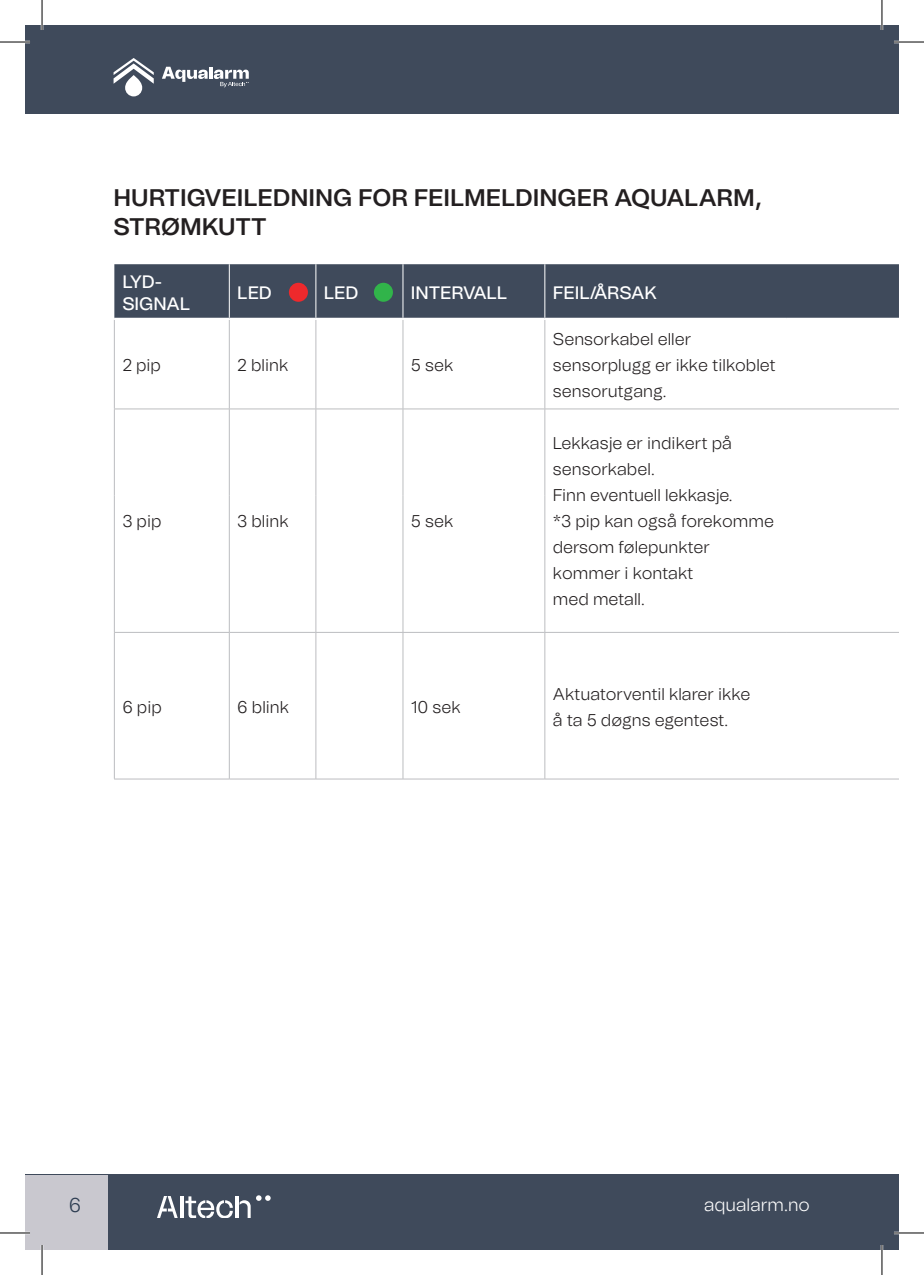
<style>
.page{position:relative;width:924px;height:1275px;background:#fff}
.page>*{position:absolute;margin:0;border:0;box-sizing:border-box;transform-origin:0 0}
.t1{font:600 24px/28.8px "Tomato Grotesk";color:#231f20}
.t2{font:300 20px "Tomato Grotesk";color:#2c3c51}
.t3{font:500 18px/22px "Tomato Grotesk";color:#fff}
.t4{font:300 18px "Tomato Grotesk";color:#fff}
.t5{font:300 17px/26px "Tomato Grotesk";color:#231f20}
</style>
<div class="page">
<div style="left:25px;top:25px;width:873px;height:88px;background:#3f4a5b"></div>
<svg style="left:162px;top:67px;width:87px;height:20px"></svg>
<svg style="left:113px;top:58px;width:41px;height:38px"></svg>
<div style="left:25px;top:1174px;width:873px;height:76px;background:#3f4a5b"></div>
<div style="left:25px;top:1174px;width:82px;height:76px;background:#c9c8cf"></div>
<svg style="left:256px;top:1195px;width:14px;height:5px"></svg>
<hr style="left:180px;top:1196px;width:3px;height:21px;background:#fff">
<svg style="left:157px;top:1196px;width:21px;height:21px"></svg>
<hr style="left:235px;top:1196px;width:3px;height:21px;background:#fff">
<svg style="left:185px;top:1196px;width:48px;height:21px"></svg>
<svg style="left:239px;top:1200px;width:11px;height:17px"></svg>
<div style="left:114px;top:264px;width:784px;height:54px;background:#3f4a5b"></div>
<hr style="left:114px;top:408px;width:115px;height:1px;background:#bcbdc0">
<hr style="left:229px;top:408px;width:87px;height:1px;background:#bcbdc0">
<hr style="left:316px;top:408px;width:87px;height:1px;background:#bcbdc0">
<hr style="left:403px;top:408px;width:141px;height:1px;background:#bcbdc0">
<hr style="left:544px;top:408px;width:241px;height:1px;background:#bcbdc0">
<hr style="left:114px;top:632px;width:115px;height:1px;background:#bcbdc0">
<hr style="left:229px;top:632px;width:87px;height:1px;background:#bcbdc0">
<hr style="left:316px;top:632px;width:87px;height:1px;background:#bcbdc0">
<hr style="left:403px;top:632px;width:141px;height:1px;background:#bcbdc0">
<hr style="left:544px;top:632px;width:241px;height:1px;background:#bcbdc0">
<hr style="left:114px;top:778px;width:115px;height:1px;background:#bcbdc0">
<hr style="left:229px;top:778px;width:87px;height:1px;background:#bcbdc0">
<hr style="left:316px;top:778px;width:87px;height:1px;background:#bcbdc0">
<hr style="left:403px;top:778px;width:141px;height:1px;background:#bcbdc0">
<hr style="left:544px;top:778px;width:241px;height:1px;background:#bcbdc0">
<hr style="left:229px;top:320px;width:1px;height:89px;background:#bcbdc0">
<hr style="left:315px;top:320px;width:1px;height:89px;background:#bcbdc0">
<hr style="left:402px;top:320px;width:1px;height:89px;background:#bcbdc0">
<hr style="left:544px;top:320px;width:1px;height:89px;background:#bcbdc0">
<hr style="left:229px;top:409px;width:1px;height:87px;background:#bcbdc0">
<hr style="left:315px;top:409px;width:1px;height:87px;background:#bcbdc0">
<hr style="left:402px;top:409px;width:1px;height:87px;background:#bcbdc0">
<hr style="left:544px;top:409px;width:1px;height:87px;background:#bcbdc0">
<hr style="left:229px;top:496px;width:1px;height:136px;background:#bcbdc0">
<hr style="left:315px;top:496px;width:1px;height:136px;background:#bcbdc0">
<hr style="left:402px;top:496px;width:1px;height:136px;background:#bcbdc0">
<hr style="left:544px;top:496px;width:1px;height:136px;background:#bcbdc0">
<hr style="left:229px;top:632px;width:1px;height:147px;background:#bcbdc0">
<hr style="left:315px;top:632px;width:1px;height:147px;background:#bcbdc0">
<hr style="left:402px;top:632px;width:1px;height:147px;background:#bcbdc0">
<hr style="left:544px;top:632px;width:1px;height:147px;background:#bcbdc0">
<hr style="left:229px;top:264px;width:1px;height:54px;background:#fff">
<hr style="left:315px;top:264px;width:1px;height:54px;background:#fff">
<hr style="left:402px;top:264px;width:1px;height:54px;background:#fff">
<hr style="left:544px;top:264px;width:1px;height:54px;background:#fff">
<hr style="left:114px;top:320px;width:1px;height:89px;background:#bcbdc0">
<hr style="left:114px;top:409px;width:1px;height:87px;background:#bcbdc0">
<hr style="left:114px;top:496px;width:1px;height:136px;background:#bcbdc0">
<hr style="left:114px;top:632px;width:1px;height:147px;background:#bcbdc0">
<hr style="left:785px;top:408px;width:113px;height:1px;background:#bcbdc0">
<hr style="left:785px;top:632px;width:113px;height:1px;background:#bcbdc0">
<hr style="left:785px;top:778px;width:113px;height:1px;background:#bcbdc0">
<div style="left:289px;top:283px;width:19px;height:19px;background:#ee292c;border-radius:50%"></div>
<div style="left:374px;top:283px;width:19px;height:19px;background:#31b44a;border-radius:50%"></div>
<hr style="left:0;top:41px;width:30px;height:2px;background:#fff">
<hr style="left:893px;top:41px;width:30px;height:2px;background:#fff">
<hr style="left:0;top:1231px;width:30px;height:3px;background:#fff">
<hr style="left:893px;top:1231px;width:30px;height:3px;background:#fff">
<hr style="left:41px;top:0;width:2px;height:30px;background:#fff">
<hr style="left:41px;top:1245px;width:2px;height:30px;background:#fff">
<hr style="left:880px;top:0;width:2px;height:30px;background:#fff">
<hr style="left:880px;top:1245px;width:2px;height:30px;background:#fff">
<hr style="left:0;top:42px;width:30px;height:1px;background:#000">
<hr style="left:893px;top:42px;width:30px;height:1px;background:#000">
<hr style="left:0;top:1232px;width:30px;height:1px;background:#000">
<hr style="left:893px;top:1232px;width:30px;height:1px;background:#000">
<hr style="left:42px;top:0;width:1px;height:30px;background:#000">
<hr style="left:42px;top:1245px;width:1px;height:30px;background:#000">
<hr style="left:881px;top:0;width:1px;height:30px;background:#000">
<hr style="left:881px;top:1245px;width:1px;height:30px;background:#000">
<h1 class="t1" style="left:113px;top:183px;width:649px">HURTIGVEILEDNING FOR FEILMELDINGER AQUALARM,<br>STRØMKUTT</h1>
<p class="t3" style="left:122px;top:270px;width:69px">LYD-<br>SIGNAL</p>
<p class="t3" style="left:237px;top:281px;width:36px">LED</p>
<p class="t3" style="left:324px;top:281px;width:36px">LED</p>
<p class="t3" style="left:411px;top:281px;width:98px">INTERVALL</p>
<p class="t3" style="left:552px;top:281px;width:106px">FEIL/ÅRSAK</p>
<p class="t5" style="left:122px;top:351px;width:40px">2 pip</p>
<p class="t5" style="left:237px;top:351px;width:52px">2 blink</p>
<p class="t5" style="left:411px;top:351px;width:44px">5 sek</p>
<p class="t5" style="left:122px;top:508px;width:41px">3 pip</p>
<p class="t5" style="left:237px;top:508px;width:53px">3 blink</p>
<p class="t5" style="left:411px;top:508px;width:44px">5 sek</p>
<p class="t5" style="left:122px;top:693px;width:41px">6 pip</p>
<p class="t5" style="left:237px;top:693px;width:53px">6 blink</p>
<p class="t5" style="left:411px;top:693px;width:51px">10 sek</p>
<p class="t5" style="left:552px;top:325px;width:224px">Sensorkabel eller sensorplugg er ikke tilkoblet sensorutgang.</p>
<p class="t5" style="left:552px;top:430px;width:223px">Lekkasje er indikert på sensorkabel.<br>Finn eventuell lekkasje.<br>*3 pip kan også forekomme dersom følepunkter kommer i kontakt<br>med metall.</p>
<p class="t5" style="left:552px;top:680px;width:199px">Aktuatorventil klarer ikke å ta 5 døgns egentest.</p>
<p class="t2" style="left:69px;top:1191px;width:14px">6</p>
<p class="t4" style="left:703px;top:1192px;width:107px">aqualarm.no</p>
</div>
